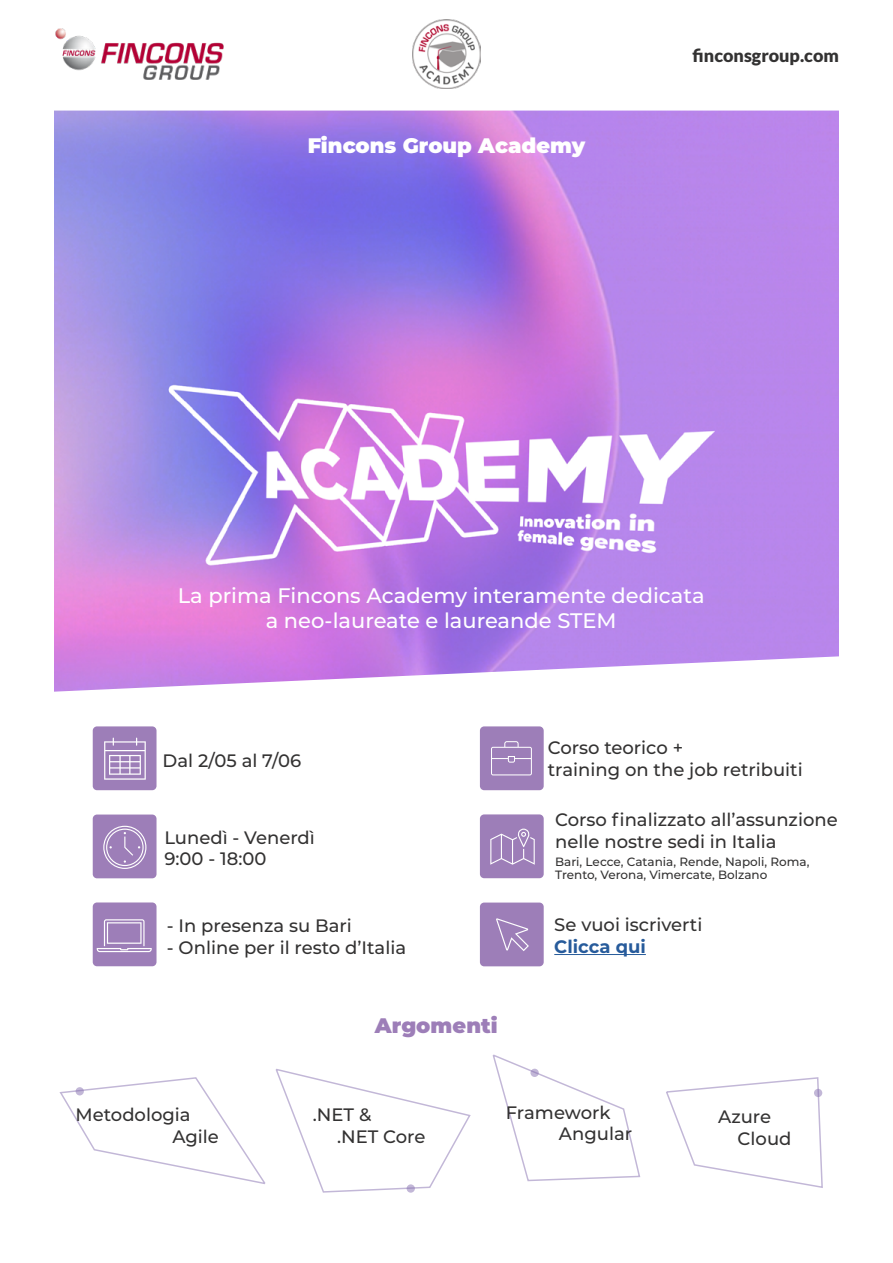
<style>
.page{position:relative;width:893px;height:1263px;background:#fff}
.page>*{position:absolute;margin:0;border:0;box-sizing:border-box;transform-origin:0 0}
.t1{font:500 21px/25.2px "Montserrat";color:#fff;text-align:center}
.t2{font:900 21px "Montserrat";color:#fff}
.t3{font:900 21px "Montserrat";color:#9d7eb8}
.t4{font:500 18px/21.6px "Montserrat";color:#333232}
.t5{font:900 18px "Lato";color:#333232}
.t6{font:700 18px "Montserrat";color:#275b9b}
.t7{font:500 12px/13.5px "Montserrat";color:#333232}
</style>
<div class="page">
<img style="left:55px;top:28px;width:169px;height:52px">
<img style="left:54px;top:111px;width:785px;height:581px">
<img style="left:412px;top:20px;width:68px;height:68px">
<div style="left:93px;top:726px;width:64px;height:64px;background:#9d7eb8;border-radius:4px"></div>
<div style="left:93px;top:814px;width:64px;height:64px;background:#9d7eb8;border-radius:4px"></div>
<div style="left:480px;top:726px;width:64px;height:64px;background:#9d7eb8;border-radius:4px"></div>
<div style="left:480px;top:902px;width:64px;height:64px;background:#9d7eb8;border-radius:4px"></div>
<svg style="left:666px;top:1077px;width:157px;height:111px"></svg>
<svg style="left:275px;top:1068px;width:196px;height:125px"></svg>
<svg style="left:59px;top:1077px;width:207px;height:107px"></svg>
<div style="left:480px;top:814px;width:64px;height:64px;background:#9d7eb8;border-radius:4px"></div>
<div style="left:93px;top:902px;width:64px;height:64px;background:#9d7eb8;border-radius:4px"></div>
<svg style="left:103px;top:826px;width:43px;height:43px"></svg>
<svg style="left:104px;top:738px;width:42px;height:42px"></svg>
<svg style="left:97px;top:919px;width:55px;height:33px"></svg>
<svg style="left:496px;top:918px;width:33px;height:33px"></svg>
<svg style="left:490px;top:829px;width:45px;height:36px"></svg>
<svg style="left:491px;top:741px;width:41px;height:34px"></svg>
<svg style="left:492px;top:1054px;width:149px;height:128px"></svg>
<hr style="left:554px;top:954px;width:92px;height:1px;background:#275b9b">
<svg style="left:76px;top:1087px;width:8px;height:8px"></svg>
<svg style="left:407px;top:1184px;width:8px;height:9px"></svg>
<svg style="left:814px;top:1089px;width:8px;height:8px"></svg>
<svg style="left:530px;top:1069px;width:9px;height:8px"></svg>
<p class="t2" style="left:308px;top:130px;width:279px">Fincons Group Academy</p>
<p class="t5" style="left:693px;top:45px;width:148px">finconsgroup.com</p>
<p class="t1" style="left:178px;top:582px;width:528px">La prima Fincons Academy interamente dedicata a neo-laureate e laureande STEM</p>
<p class="t4" style="left:162px;top:749px;width:140px">Dal 2/05 al 7/06</p>
<p class="t4" style="left:164px;top:826px;width:152px">Lunedì - Venerdì<br>9:00 - 18:00</p>
<p class="t4" style="left:167px;top:914px;width:186px">- In presenza su Bari</p>
<p class="t4" style="left:167px;top:935px;width:241px">- Online per il resto d’Italia</p>
<p class="t3" style="left:375px;top:1010px;width:124px">Argomenti</p>
<p class="t4" style="left:548px;top:736px;width:257px">Corso teorico +<br>training on the job retribuiti</p>
<p class="t4" style="left:555px;top:808px;width:284px">Corso finalizzato all’assunzione nelle nostre sedi in Italia</p>
<p class="t7" style="left:555px;top:854px;width:256px">Bari, Lecce, Catania, Rende, Napoli, Roma,<br>Trento, Verona, Vimercate, Bolzano</p>
<p class="t4" style="left:554px;top:913px;width:150px">Se vuoi iscriverti</p>
<p class="t6" style="left:554px;top:933px;width:93px">Clicca qui</p>
<p class="t4" style="left:172px;top:1103px;width:48px;text-indent:-97px">Metodologia<br>Agile</p>
<p class="t4" style="left:337px;top:1103px;width:90px;text-indent:-24px">.NET &amp;<br>.NET Core</p>
<p class="t4" style="left:559px;top:1101px;width:75px;text-indent:-53px">Framework<br>Angular</p>
<p class="t4" style="left:738px;top:1105px;width:55px;text-indent:-19px">Azure<br>Cloud</p>
</div>
